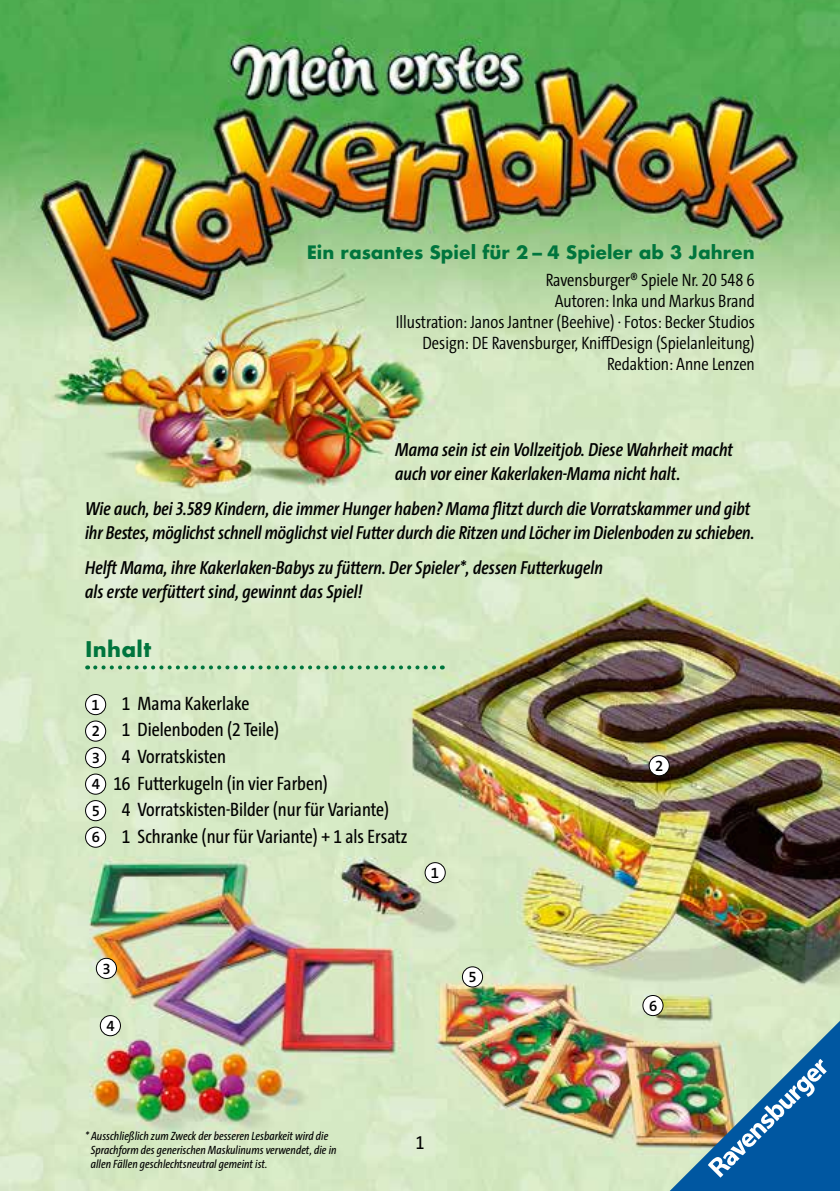
<style>
.page{position:relative;width:840px;height:1191px;background:#fff}
.page>*{position:absolute;margin:0;border:0;box-sizing:border-box;transform-origin:0 0}
.t1{font:700 21px "Futura";letter-spacing:.015em;color:#00753d}
.t2{font:19.6px "The Sans Cd LF5 Plain";color:#000}
.t3{font:italic 600 19px/24px "The Sans Cd LF6";color:#000}
.t4{font:300 18px/21px "The Sans Cd LF4";color:#000;text-align:right}
.t5{font:700 18px "Futura";color:#00753d}
.t6{font:600 15px/26.6px "The Sans C4 s";color:#000;text-align:justify}
.t7{font:italic 12px/14px "The Sans Cd LF5 Plain";color:#000}
</style>
<div class="page">
<img style="left:0;top:0;width:839px;height:1191px">
<svg style="left:95px;top:665px;width:347px;height:4px"></svg>
<div style="left:85px;top:694px;width:21px;height:20px;background:#fff;border-radius:50%"></div>
<div style="left:85px;top:694px;width:21px;height:21px;border:1px solid #000;border-radius:50%"></div>
<div style="left:85px;top:721px;width:21px;height:20px;background:#fff;border-radius:50%"></div>
<div style="left:85px;top:720px;width:21px;height:21px;border:1px solid #000;border-radius:50%"></div>
<div style="left:85px;top:747px;width:21px;height:20px;background:#fff;border-radius:50%"></div>
<div style="left:85px;top:747px;width:21px;height:21px;border:1px solid #000;border-radius:50%"></div>
<div style="left:85px;top:774px;width:21px;height:20px;background:#fff;border-radius:50%"></div>
<div style="left:85px;top:773px;width:21px;height:21px;border:1px solid #000;border-radius:50%"></div>
<div style="left:85px;top:800px;width:21px;height:20px;background:#fff;border-radius:50%"></div>
<div style="left:85px;top:800px;width:21px;height:21px;border:1px solid #000;border-radius:50%"></div>
<div style="left:85px;top:827px;width:21px;height:20px;background:#fff;border-radius:50%"></div>
<div style="left:85px;top:826px;width:21px;height:21px;border:1px solid #000;border-radius:50%"></div>
<div style="left:425px;top:862px;width:20px;height:20px;background:#fff;border-radius:50%"></div>
<div style="left:424px;top:862px;width:21px;height:21px;border:1px solid #000;border-radius:50%"></div>
<div style="left:96px;top:958px;width:20px;height:20px;background:#fff;border-radius:50%"></div>
<div style="left:96px;top:958px;width:21px;height:21px;border:1px solid #000;border-radius:50%"></div>
<div style="left:100px;top:1015px;width:20px;height:20px;background:#fff;border-radius:50%"></div>
<div style="left:100px;top:1015px;width:21px;height:21px;border:1px solid #000;border-radius:50%"></div>
<div style="left:462px;top:966px;width:20px;height:21px;background:#fff;border-radius:50%"></div>
<div style="left:461px;top:966px;width:21px;height:21px;border:1px solid #000;border-radius:50%"></div>
<div style="left:648px;top:755px;width:21px;height:20px;background:#fff;border-radius:50%"></div>
<div style="left:648px;top:755px;width:21px;height:21px;border:1px solid #000;border-radius:50%"></div>
<img style="left:641px;top:992px;width:199px;height:199px">
<svg style="left:0;top:992px;width:1px;height:199px"></svg>
<p class="t5" style="left:306px;top:239px;width:449px">Ein rasantes Spiel für 2 – 4 Spieler ab 3 Jahren</p>
<p class="t4" style="left:395px;top:269px;width:360px">Ravensburger® Spiele Nr. 20 548 6<br>Autoren: Inka und Markus Brand<br>Illustration: Janos Jantner (Beehive) · Fotos: Becker Studios Design: DE Ravensburger, KniffDesign (Spielanleitung)<br>Redaktion: Anne Lenzen</p>
<p class="t3" style="left:395px;top:437px;width:339px">Mama sein ist ein Vollzeitjob. Diese Wahrheit macht auch vor einer Kakerlaken-Mama nicht halt.</p>
<p class="t3" style="left:85px;top:496px;width:670px">Wie auch, bei 3.589 Kindern, die immer Hunger haben? Mama flitzt durch die Vorratskammer und gibt ihr Bestes, möglichst schnell möglichst viel Futter durch die Ritzen und Löcher im Dielenboden zu schieben.</p>
<p class="t3" style="left:85px;top:555px;width:519px">Helft Mama, ihre Kakerlaken-Babys zu füttern. Der Spieler*, dessen Futterkugeln als erste verfüttert sind, gewinnt das Spiel!</p>
<p class="t1" style="left:85px;top:634px;width:68px">Inhalt</p>
<p class="t2" style="left:122px;top:691px;width:129px">1 Mama Kakerlake</p>
<p class="t2" style="left:122px;top:717px;width:159px">1 Dielenboden (2 Teile)</p>
<p class="t2" style="left:122px;top:744px;width:106px">4 Vorratskisten</p>
<p class="t2" style="left:113px;top:770px;width:216px">16 Futterkugeln (in vier Farben)</p>
<p class="t2" style="left:122px;top:797px;width:269px">4 Vorratskisten-Bilder (nur für Variante)</p>
<p class="t2" style="left:122px;top:823px;width:287px">1 Schranke (nur für Variante) + 1 als Ersatz</p>
<p class="t6" style="left:91px;top:691px;width:10px">1<br>2<br>3<br>4<br>5<br>6</p>
<p class="t6" style="left:430px;top:859px;width:10px">1</p>
<p class="t6" style="left:102px;top:955px;width:10px">3</p>
<p class="t6" style="left:106px;top:1012px;width:10px">4</p>
<p class="t6" style="left:468px;top:964px;width:10px">5</p>
<p class="t7" style="left:91px;top:1128px;width:247px;text-indent:-6px">* Ausschließlich zum Zweck der besseren Lesbarkeit wird die<br>Sprachform des generischen Maskulinums verwendet, die in allen Fällen geschlechtsneutral gemeint ist.</p>
<p class="t2" style="left:415px;top:1129px;width:10px">1</p>
<p class="t6" style="left:655px;top:752px;width:10px">2</p>
<p class="t6" style="left:648px;top:992px;width:10px">6</p>
</div>
